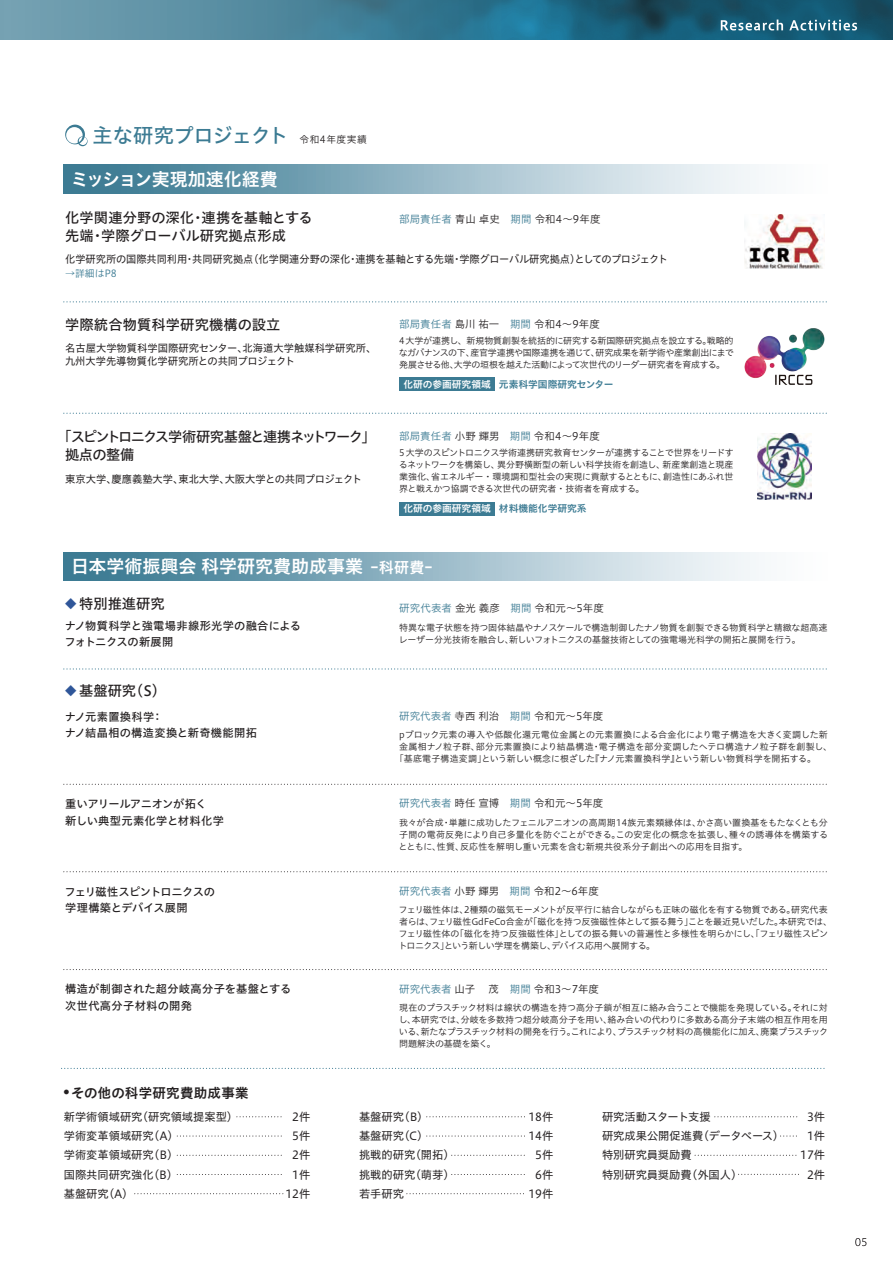
<style>
.page{position:relative;width:893px;height:1263px;background:#fff}
.page>*{position:absolute;margin:0;border:0;box-sizing:border-box;transform-origin:0 0}
.t1{font:20.25px "Hiragino UD Sans Std N W5";letter-spacing:-.035em;color:#3c7b93}
.t2{font:18px "Hiragino UD Sans Std N W6";color:#fff}
.t3{font:14.25px/18px "Hiragino UD Sans Std N W5";letter-spacing:-.005em;color:#231f20}
.t4{font:14.25px/18px "Hiragino UD Sans Std N W5";letter-spacing:-.105em;color:#231f20}
.t5{font:13.5px "Hiragino UD Sans Std N W6";letter-spacing:.02em;color:#231f20}
.t6{font:11.25px/19.2px "Hiragino UD Sans Std N W4";color:#231f20}
.t7{font:11.25px/16.5px "Hiragino UD Sans Std N W5";letter-spacing:.015em;color:#231f20}
.t8{font:11.25px/16.5px "Hiragino UD Sans Std N W5";letter-spacing:-.035em;color:#231f20}
.t9{font:11.25px "Hiragino UD Sans Std N W5";letter-spacing:-.03em;color:#231f20}
.t10{font:10.5px "Hiragino UD Sans Std N W3";color:#231f20}
.t11{font:10.5px/13.5px "Hiragino UD Sans Std N W4";color:#231f20}
.t12{font:9.9px "Hiragino UD Sans Std N W3";letter-spacing:-.005em;color:#3c7b93}
.t13{font:9.75px "Hiragino UD Sans Std N W6";color:#3c7b93}
.t14{font:9.75px "Hiragino UD Sans Std N W6";color:#fff}
.t15{font:9px/12px "Hiragino UD Sans Std N W3";letter-spacing:-.015em;color:#231f20;text-align:justify}
.t16{font:9px "Hiragino UD Sans Std N W3";letter-spacing:.03em;color:#231f20}
.t17{font:9px "Hiragino UD Sans Std N W3";letter-spacing:.015em;color:#231f20}
.s1{font-family:"Hiragino UD Sans Std N W3";font-size:9.75px;color:#231f20}
.s2{color:#3c7b93}
.s3{color:#fff}
.s4{font-size:15px}
.s5{font-family:"Koz Go Pr 6 N";font-size:11.4px;color:#2f5699}
</style>
<div class="page">
<svg style="left:0;top:0;width:893px;height:40px;background:#39768e"></svg>
<svg style="left:721px;top:20px;width:62px;height:10px"></svg>
<svg style="left:789px;top:20px;width:68px;height:10px"></svg>
<div style="left:64px;top:165px;width:764px;height:29px;background:linear-gradient(to right,#2f728d,#fff)"></div>
<svg style="left:65px;top:125px;width:23px;height:21px"></svg>
<div style="left:64px;top:552px;width:764px;height:29px;background:linear-gradient(to right,#2f728d,#fff)"></div>
<svg style="left:64px;top:301px;width:763px;height:1px"></svg>
<div style="left:399px;top:377px;width:96px;height:14px;background:#3c7b93"></div>
<svg style="left:64px;top:413px;width:763px;height:1px"></svg>
<div style="left:399px;top:502px;width:96px;height:14px;background:#3c7b93"></div>
<svg style="left:64px;top:668px;width:763px;height:1px"></svg>
<svg style="left:62px;top:1068px;width:763px;height:1px"></svg>
<svg style="left:64px;top:871px;width:763px;height:1px"></svg>
<svg style="left:64px;top:969px;width:763px;height:1px"></svg>
<svg style="left:64px;top:784px;width:763px;height:1px"></svg>
<svg style="left:237px;top:1116px;width:45px;height:1px"></svg>
<svg style="left:177px;top:1136px;width:105px;height:1px"></svg>
<svg style="left:177px;top:1174px;width:105px;height:1px"></svg>
<svg style="left:135px;top:1193px;width:148px;height:1px"></svg>
<svg style="left:177px;top:1155px;width:105px;height:1px"></svg>
<svg style="left:427px;top:1116px;width:98px;height:1px"></svg>
<svg style="left:427px;top:1136px;width:98px;height:1px"></svg>
<svg style="left:452px;top:1174px;width:73px;height:1px"></svg>
<svg style="left:407px;top:1193px;width:117px;height:1px"></svg>
<svg style="left:452px;top:1155px;width:73px;height:1px"></svg>
<svg style="left:715px;top:1116px;width:83px;height:1px"></svg>
<svg style="left:695px;top:1155px;width:102px;height:1px"></svg>
<svg style="left:738px;top:1174px;width:61px;height:1px"></svg>
<svg style="left:855px;top:1238px;width:11px;height:8px"></svg>
<img style="left:744px;top:328px;width:81px;height:57px">
<img style="left:745px;top:214px;width:78px;height:54px">
<img style="left:757px;top:434px;width:55px;height:65px">
<h1 class="t1" style="left:93px;top:120px;width:276px">主な研究プロジェクト <span class="s1">令和4年度実績</span></h1>
<h2 class="t2" style="left:70px;top:166px;width:209px">ミッション実現加速化経費</h2>
<h3 class="t3" style="left:65px;top:208px;width:249px">化学関連分野の深化・連携を基軸とする先端・学際グローバル研究拠点形成</h3>
<p class="t10" style="left:399px;top:211px;width:203px"><span class="s2">部局責任者</span> 青山 卓史 <span class="s2">期間</span>令和4～9年度</p>
<p class="t11" style="left:65px;top:252px;width:604px">化学研究所の国際共同利用・共同研究拠点（化学関連分野の深化・連携を基軸とする先端・学際グローバル研究拠点）としてのプロジェクト</p>
<p class="t12" style="left:65px;top:266px;width:53px">→詳細はP8</p>
<h3 class="t3" style="left:65px;top:315px;width:217px">学際統合物質科学研究機構の設立</h3>
<p class="t11" style="left:65px;top:340px;width:313px">名古屋大学物質科学国際研究センター、北海道大学触媒科学研究所、九州大学先導物質化学研究所との共同プロジェクト</p>
<h3 class="t4" style="left:65px;top:427px;width:312px;text-indent:-7px">「スピントロニクス学術研究基盤と連携ネットワーク」拠点の整備</h3>
<p class="t11" style="left:65px;top:472px;width:298px">東京大学、慶應義塾大学、東北大学、大阪大学との共同プロジェクト</p>
<p class="t10" style="left:399px;top:316px;width:202px"><span class="s2">部局責任者</span> 島川 祐一　<span class="s2">期間</span>令和4～9年度</p>
<p class="t15" style="left:399px;top:335px;width:336px">4大学が連携し、新規物質創製を統括的に研究する新国際研究拠点を設立する。戦略的なガバナンスの下、産官学連携や国際連携を通じて、研究成果を新学術や産業創出にまで発展させる他、大学の垣根を越えた活動によって次世代のリーダー研究者を育成する。</p>
<p class="t13" style="left:403px;top:376px;width:212px"><span class="s3">化研の参画研究領域</span> 元素科学国際研究センター</p>
<p class="t10" style="left:399px;top:428px;width:202px"><span class="s2">部局責任者</span> 小野 輝男　<span class="s2">期間</span>令和4～9年度</p>
<p class="t15" style="left:399px;top:446px;width:336px">5 大学のスピントロニクス学術連携研究教育センターが連携することで世界をリードするネットワークを構築し、異分野横断型の新しい科学技術を創造し、新産業創造と現産業強化、省エネルギー・環境調和型社会の実現に貢献するとともに、創造性にあふれ世界と戦えかつ協調できる次世代の研究者・技術者を育成する。</p>
<p class="t14" style="left:403px;top:501px;width:185px">化研の参画研究領域 <span class="s2">材料機能化学研究系</span></p>
<h2 class="t2" style="left:71px;top:553px;width:363px">日本学術振興会 科学研究費助成事業 <span class="s4">ｰ科研費ｰ</span></h2>
<h3 class="t3" style="left:65px;top:593px;width:101px"><span class="s5">◆</span> 特別推進研究</h3>
<p class="t7" style="left:64px;top:617px;width:238px">ナノ物質科学と強電場非線形光学の融合によるフォトニクスの新展開</p>
<h3 class="t3" style="left:65px;top:681px;width:95px"><span class="s5">◆</span> 基盤研究(S)</h3>
<p class="t10" style="left:399px;top:600px;width:206px"><span class="s2">研究代表者</span> 金光 義彦　<span class="s2">期間</span>令和元～5年度</p>
<p class="t15" style="left:399px;top:621px;width:430px">特異な電子状態を持つ固体結晶やナノスケールで構造制御したナノ物質を創製できる物質科学と精緻な超高速レーザー分光技術を融合し、新しいフォトニクスの基盤技術としての強電場光科学の開拓と展開を行う。</p>
<p class="t7" style="left:65px;top:707px;width:100px">ナノ元素置換科学：</p>
<p class="t10" style="left:399px;top:708px;width:206px"><span class="s2">研究代表者</span> 寺西 利治　<span class="s2">期間</span>令和元～5年度</p>
<p class="t7" style="left:65px;top:724px;width:194px">ナノ結晶相の構造変換と新奇機能開拓</p>
<p class="t17" style="left:399px;top:728px;width:430px">pブロック元素の導入や低酸化還元電位金属との元素置換による合金化により電子構造を大きく変調した新</p>
<p class="t16" style="left:399px;top:740px;width:435px">金属相ナノ粒子群、部分元素置換により結晶構造・電子構造を部分変調したヘテロ構造ナノ粒子群を創製し、</p>
<p class="t15" style="left:395px;top:752px;width:423px">「基底電子構造変調」という新しい概念に根ざした『ナノ元素置換科学』という新しい物質科学を開拓する。</p>
<p class="t9" style="left:65px;top:795px;width:143px">重いアリールアニオンが拓く</p>
<p class="t10" style="left:399px;top:795px;width:206px"><span class="s2">研究代表者</span> 時任 宣博　<span class="s2">期間</span>令和元～5年度</p>
<p class="t7" style="left:65px;top:811px;width:160px">新しい典型元素化学と材料化学</p>
<p class="t15" style="left:399px;top:816px;width:431px">我々が合成・単離に成功したフェニルアニオンの高周期14族元素類縁体は、かさ高い置換基をもたなくとも分子間の電荷反発により自己多量化を防ぐことができる。この安定化の概念を拡張し、種々の誘導体を構築するとともに、性質、反応性を解明し重い元素を含む新規共役系分子創出への応用を目指す。</p>
<p class="t8" style="left:64px;top:882px;width:152px">フェリ磁性スピントロニクスの学理構築とデバイス展開</p>
<p class="t10" style="left:399px;top:883px;width:201px"><span class="s2">研究代表者</span> 小野 輝男　<span class="s2">期間</span>令和2～6年度</p>
<p class="t15" style="left:398px;top:903px;width:435px;text-align:left">フェリ磁性体は、2種類の磁気モーメントが反平行に結合しながらも正味の磁化を有する物質である。研究代表者らは、フェリ磁性GdFeCo合金が「磁化を持つ反強磁性体として振る舞う」ことを最近見いだした。本研究では、フェリ磁性体の「磁化を持つ反強磁性体」としての振る舞いの普遍性と多様性を明らかにし、「フェリ磁性スピントロニクス」という新しい学理を構築し、デバイス応用へ展開する。</p>
<p class="t7" style="left:65px;top:980px;width:228px">構造が制御された超分岐高分子を基盤とする</p>
<p class="t10" style="left:399px;top:981px;width:201px"><span class="s2">研究代表者</span> 山子　 茂　<span class="s2">期間</span>令和3～7年度</p>
<p class="t7" style="left:65px;top:997px;width:128px">次世代高分子材料の開発</p>
<p class="t15" style="left:399px;top:1001px;width:431px">現在のプラスチック材料は線状の構造を持つ高分子鎖が相互に絡み合うことで機能を発現している。それに対し、本研究では、分岐を多数持つ超分岐高分子を用い、絡み合いの代わりに多数ある高分子末端の相互作用を用いる、新たなプラスチック材料の開発を行う。これにより、プラスチック材料の高機能化に加え、廃棄プラスチック問題解決の基礎を築く。</p>
<h3 class="t5" style="left:64px;top:1082px;width:186px"><sup>●</sup> その他の科学研究費助成事業</h3>
<p class="t6" style="left:64px;top:1107px;width:176px">新学術領域研究（研究領域提案型）学術変革領域研究（A)<br>学術変革領域研究(B)<br>国際共同研究強化（B）<br>基盤研究(A)</p>
<p class="t6" style="left:285px;top:1107px;width:26px;text-align:right">2件<br>5件<br>2件<br>1件<br>12件</p>
<p class="t6" style="left:359px;top:1107px;width:97px">基盤研究(B)<br>基盤研究(C)<br>挑戦的研究（開拓）挑戦的研究（萌芽）若手研究</p>
<p class="t6" style="left:528px;top:1107px;width:26px;text-align:right">18件<br>14件<br>5件<br>6件<br>19件</p>
<p class="t6" style="left:602px;top:1107px;width:183px">研究活動スタート支援<br>研究成果公開促進費（データベース）特別研究員奨励費<br>特別研究員奨励費（外国人）</p>
<p class="t6" style="left:800px;top:1107px;width:26px;text-align:right">3件<br>1件<br>17件<br>2件</p>
</div>
